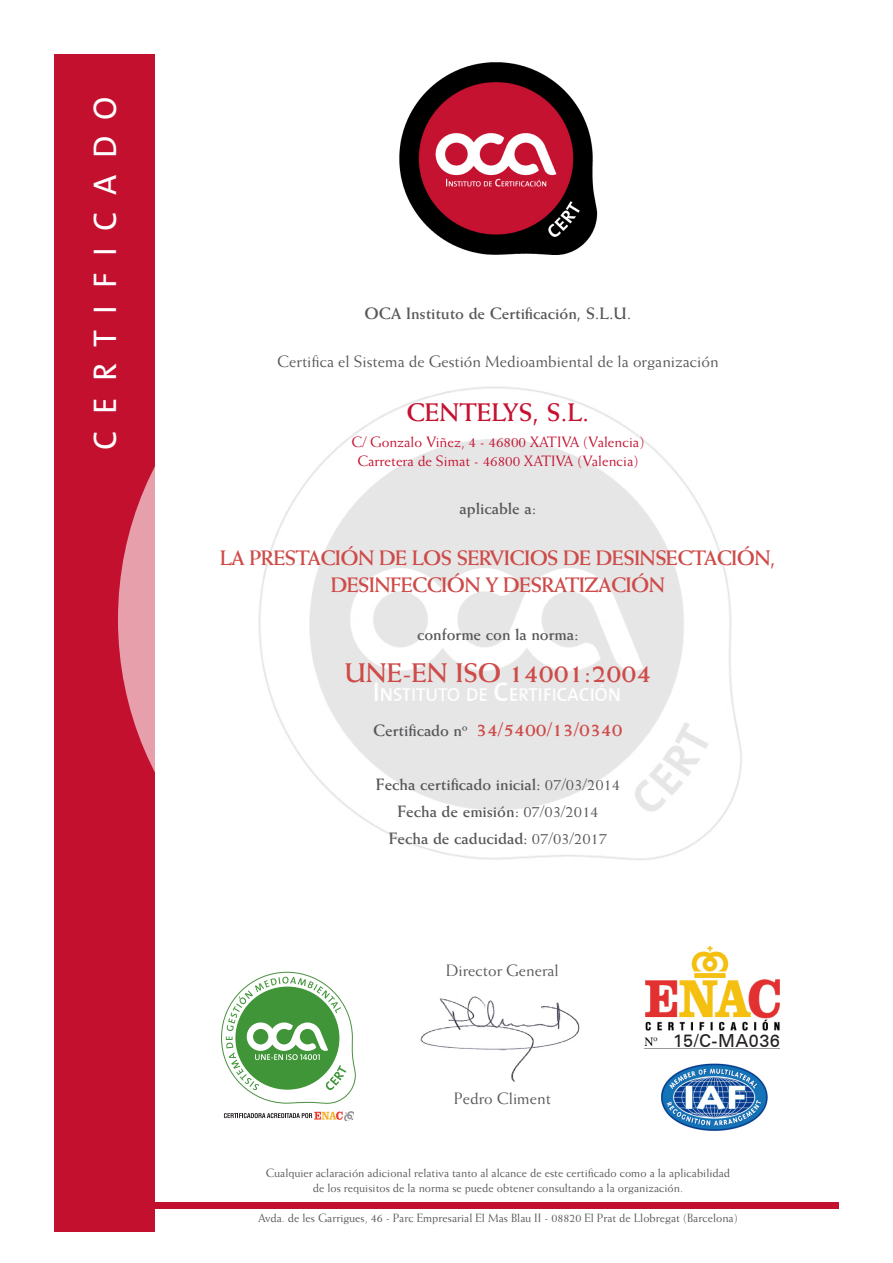
<style>
.page{position:relative;width:893px;height:1263px;background:#fff}
.page>*{position:absolute;margin:0;border:0;box-sizing:border-box;transform-origin:0 0}
.t1{font:33px "The Sans Caps";letter-spacing:.5em;color:#fff}
.t2{font:700 27px "Weiss LT";color:#ce4b49}
.t3{font:700 25.5px "Weiss LT";color:#c41230}
.t4{font:700 21px/27px "Weiss LT";letter-spacing:-.03em;color:#ce4b49;text-align:center}
.t5{font:700 19.5px "Weiss LT";color:#ce4b49}
.t6{font:500 18px "Univers CE";letter-spacing:.025em;color:#231f20}
.t7{font:700 16.5px "Weiss LT";color:#57585a}
.t8{font:16.5px "Weiss LT";color:#57585a}
.t9{font:15px "Weiss LT";color:#c41230}
.t10{font:12px "Weiss LT";color:#57585a}
.s1{font-size:16.5px;color:#57585a}
.s2{font-weight:400}
</style>
<div class="page">
<img style="left:259px;top:387px;width:483px;height:473px">
<img style="left:399px;top:62px;width:199px;height:193px">
<div style="left:54px;top:54px;width:100px;height:1177px;background:#c3102f"></div>
<svg style="left:118px;top:468px;width:36px;height:302px"></svg>
<div style="left:145px;top:1202px;width:694px;height:7px;background:#c3102f"></div>
<img style="left:645px;top:946px;width:135px;height:100px">
<img style="left:661px;top:1063px;width:107px;height:68px">
<img style="left:420px;top:996px;width:160px;height:86px">
<svg style="left:224px;top:1111px;width:129px;height:9px"></svg>
<svg style="left:221px;top:972px;width:135px;height:132px"></svg>
<p class="t1" style="left:78px;top:450px;width:355px;rotate:-90deg">CERTIFICADO</p>
<p class="t7" style="left:365px;top:304px;width:268px">OCA Instituto de Certificación, S.L.U.</p>
<p class="t8" style="left:277px;top:352px;width:443px">Certifica el Sistema de Gestión Medioambiental de la organización</p>
<p class="t3" style="left:407px;top:397px;width:184px">CENTELYS, S.L.</p>
<p class="t9" style="left:352px;top:433px;width:294px">C/ Gonzalo Viñez, 4 - 46800 XATIVA (Valencia)</p>
<p class="t9" style="left:357px;top:452px;width:283px">Carretera de Simat - 46800 XATIVA (Valencia)</p>
<p class="t7" style="left:460px;top:499px;width:78px">aplicable a:</p>
<p class="t4" style="left:220px;top:544px;width:558px">LA PRESTACIÓN DE LOS SERVICIOS DE DESINSECTACIÓN,<br>DESINFECCIÓN Y DESRATIZACIÓN</p>
<p class="t7" style="left:417px;top:625px;width:163px">conforme con la norma:</p>
<p class="t2" style="left:344px;top:657px;width:309px">UNE-EN ISO 14001:2004</p>
<p class="t5" style="left:373px;top:718px;width:251px"><span class="s1">Certificado nº</span> 34/5400/13/0340</p>
<p class="t7" style="left:376px;top:775px;width:246px">Fecha certificado inicial: <span class="s2">07/03/2014</span></p>
<p class="t7" style="left:397px;top:802px;width:203px">Fecha de emisión: <span class="s2">07/03/2014</span></p>
<p class="t7" style="left:389px;top:829px;width:220px">Fecha de caducidad: <span class="s2">07/03/2017</span></p>
<p class="t8" style="left:446px;top:961px;width:114px">Director General</p>
<p class="t8" style="left:454px;top:1088px;width:99px">Pedro Climent</p>
<p class="t6" style="left:673px;top:1030px;width:108px">15/C-MA036</p>
<p class="t10" style="left:266px;top:1166px;width:466px">Cualquier aclaración adicional relativa tanto al alcance de este certificado como a la aplicabilidad</p>
<p class="t10" style="left:313px;top:1181px;width:372px">de los requisitos de la norma se puede obtener consultando a la organización.</p>
<p class="t10" style="left:258px;top:1211px;width:481px">Avda. de les Garrigues, 46 - Parc Empresarial El Mas Blau II - 08820 El Prat de Llobregat (Barcelona)</p>
</div>
